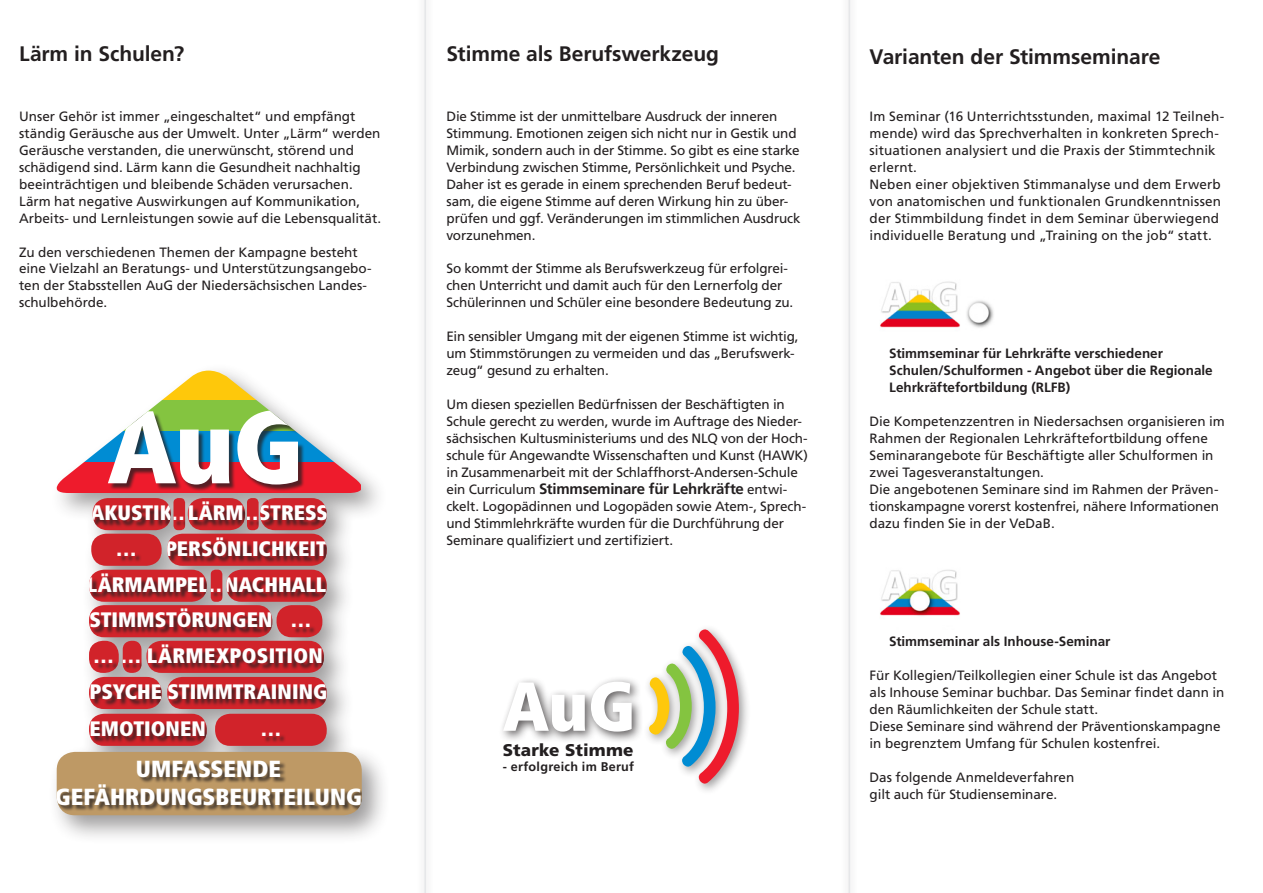
<style>
.page{position:relative;width:1263px;height:893px;background:#fff}
.page>*{position:absolute;margin:0;border:0;box-sizing:border-box;transform-origin:0 0}
.t1{font:900 condensed 103.05px "Frutiger";color:#fff}
.t2{font:900 condensed 69.15px "Frutiger";color:#fff}
.t3{font:900 condensed 23.25px/27.9px "Frutiger";letter-spacing:.005em;color:#fff;text-align:center}
.t4{font:900 condensed 21px/36.8px "Frutiger";color:#fff}
.t5{font:700 21px "Frutiger";letter-spacing:-.005em;color:#231f20}
.t6{font:900 16.95px "Frutiger";letter-spacing:.01em;color:#231f20}
.t7{font:700 15px "Frutiger";letter-spacing:-.015em;color:#231f20}
.t8{font:13.5px/17px "Frutiger";letter-spacing:-.005em;color:#231f20}
.t9{font:700 13.5px "Frutiger";color:#231f20}
.t10{font:700 12.6px "Frutiger";letter-spacing:.02em;color:#231f20}
.s1{font-weight:400;font-size:13.5px}
</style>
<div class="page">
<img style="left:880px;top:281px;width:114px;height:47px">
<img style="left:880px;top:570px;width:80px;height:46px">
<div style="left:49px;top:363px;width:342px;height:481px;background:#231f20;opacity:.45"></div>
<div style="left:93px;top:498px;width:78px;height:32px;background:#d1232a;border-radius:15px"></div>
<div style="left:93px;top:506px;width:78px;height:22px;background:#231f20;opacity:.75"></div>
<div style="left:260px;top:498px;width:67px;height:32px;background:#d1232a;border-radius:15px"></div>
<div style="left:261px;top:506px;width:66px;height:22px;background:#231f20;opacity:.75"></div>
<div style="left:89px;top:570px;width:118px;height:32px;background:#d1232a;border-radius:15px"></div>
<div style="left:89px;top:574px;width:118px;height:25px;background:#231f20;opacity:.75"></div>
<div style="left:277px;top:605px;width:45px;height:32px;background:#d1232a;border-radius:15px"></div>
<div style="left:293px;top:625px;width:24px;height:10px;background:#231f20;opacity:.75"></div>
<div style="left:215px;top:714px;width:112px;height:32px;background:#d1232a;border-radius:15px"></div>
<div style="left:263px;top:734px;width:24px;height:9px;background:#231f20;opacity:.75"></div>
<div style="left:123px;top:641px;width:18px;height:32px;background:#d1232a;border-radius:9px"></div>
<div style="left:123px;top:661px;width:18px;height:9px;background:#231f20;opacity:.75"></div>
<div style="left:89px;top:641px;width:30px;height:32px;background:#d1232a;border-radius:14px"></div>
<div style="left:96px;top:661px;width:23px;height:9px;background:#231f20;opacity:.75"></div>
<div style="left:211px;top:570px;width:11px;height:32px;background:#d1232a;border-radius:5px"></div>
<div style="left:211px;top:589px;width:11px;height:10px;background:#231f20;opacity:.75"></div>
<div style="left:173px;top:498px;width:12px;height:32px;background:#d1232a;border-radius:5px"></div>
<div style="left:174px;top:518px;width:11px;height:10px;background:#231f20;opacity:.75"></div>
<div style="left:247px;top:498px;width:12px;height:32px;background:#d1232a;border-radius:5px"></div>
<div style="left:248px;top:518px;width:11px;height:10px;background:#231f20;opacity:.75"></div>
<div style="left:226px;top:570px;width:101px;height:32px;background:#d1232a;border-radius:15px"></div>
<div style="left:226px;top:578px;width:101px;height:21px;background:#231f20;opacity:.75"></div>
<div style="left:167px;top:534px;width:160px;height:32px;background:#d1232a;border-radius:15px"></div>
<div style="left:167px;top:538px;width:160px;height:25px;background:#231f20;opacity:.75"></div>
<div style="left:89px;top:605px;width:183px;height:32px;background:#d1232a;border-radius:15px"></div>
<div style="left:91px;top:610px;width:181px;height:25px;background:#231f20;opacity:.75"></div>
<div style="left:188px;top:498px;width:57px;height:32px;background:#d1232a;border-radius:15px"></div>
<div style="left:190px;top:503px;width:55px;height:25px;background:#231f20;opacity:.75"></div>
<div style="left:89px;top:677px;width:73px;height:32px;background:#d1232a;border-radius:15px"></div>
<div style="left:92px;top:685px;width:70px;height:22px;background:#231f20;opacity:.75"></div>
<div style="left:89px;top:714px;width:118px;height:32px;background:#d1232a;border-radius:15px"></div>
<div style="left:92px;top:722px;width:115px;height:21px;background:#231f20;opacity:.75"></div>
<div style="left:146px;top:641px;width:178px;height:32px;background:#d1232a;border-radius:15px"></div>
<div style="left:149px;top:645px;width:175px;height:25px;background:#231f20;opacity:.75"></div>
<div style="left:167px;top:677px;width:160px;height:32px;background:#d1232a;border-radius:15px"></div>
<div style="left:170px;top:685px;width:157px;height:22px;background:#231f20;opacity:.75"></div>
<div style="left:57px;top:752px;width:305px;height:63px;background:#be9965;border-radius:18px"></div>
<div style="left:57px;top:761px;width:305px;height:51px;background:#231f20;opacity:.75"></div>
<svg style="left:54px;top:431px;width:307px;height:31px"></svg>
<svg style="left:54px;top:400px;width:307px;height:31px"></svg>
<svg style="left:54px;top:371px;width:307px;height:29px"></svg>
<svg style="left:54px;top:462px;width:307px;height:31px;background:#ef4452"></svg>
<div style="left:109px;top:411px;width:196px;height:81px;background:#231f20;opacity:.75"></div>
<div style="left:91px;top:534px;width:71px;height:32px;background:#d1232a;border-radius:15px"></div>
<div style="left:119px;top:553px;width:23px;height:10px;background:#231f20;opacity:.75"></div>
<div style="left:498px;top:675px;width:145px;height:69px;background:#231f20;opacity:.75"></div>
<div style="left:644px;top:623px;width:107px;height:172px;background:#231f20;opacity:.45"></div>
<svg style="left:649px;top:629px;width:90px;height:155px"></svg>
<div style="left:840px;top:0;width:18px;height:893px;background:#f9f9f9"></div>
<hr style="left:848px;top:0;width:2px;height:893px;background:#e6e7e9">
<div style="left:416px;top:0;width:18px;height:893px;background:#f9f9f9"></div>
<hr style="left:424px;top:0;width:2px;height:893px;background:#e6e7e9">
<p class="t5" style="left:19px;top:42px;width:167px">Lärm in Schulen?</p>
<p class="t8" style="left:19px;top:108px;width:363px">Unser Gehör ist immer „eingeschaltet“ und empfängt ständig Geräusche aus der Umwelt. Unter „Lärm“ werden Geräusche verstanden, die unerwünscht, störend und schädigend sind. Lärm kann die Gesundheit nachhaltig beeinträchtigen und bleibende Schäden verursachen.<br>Lärm hat negative Auswirkungen auf Kommunikation, Arbeits- und Lernleistungen sowie auf die Lebensqualität.</p>
<p class="t8" style="left:19px;top:243px;width:354px">Zu den verschiedenen Themen der Kampagne besteht eine Vielzahl an Beratungs- und Unterstützungsangebo&shy;ten der Stabsstellen AuG der Niedersächsischen Landes&shy;schulbehörde.</p>
<p class="t1" style="left:108px;top:384px;width:198px">AuG</p>
<p class="t4" style="left:188px;top:494px;width:79px">LÄRM…</p>
<p class="t4" style="left:90px;top:494px;width:103px">AKUSTIK…</p>
<p class="t4" style="left:259px;top:494px;width:71px">STRESS</p>
<p class="t4" style="left:116px;top:530px;width:22px">…</p>
<p class="t4" style="left:165px;top:530px;width:163px">PERSÖNLICHKEIT</p>
<p class="t4" style="left:87px;top:566px;width:144px">LÄRMAMPEL…</p>
<p class="t4" style="left:224px;top:566px;width:104px">NACHHALL</p>
<p class="t4" style="left:89px;top:602px;width:185px">STIMMSTÖRUNGEN</p>
<p class="t4" style="left:290px;top:602px;width:22px">…</p>
<p class="t4" style="left:93px;top:637px;width:231px">… … LÄRMEXPOSITION</p>
<p class="t4" style="left:89px;top:673px;width:239px">PSYCHE STIMMTRAINING<br>EMOTIONEN</p>
<p class="t3" style="left:55px;top:754px;width:309px">UMFASSENDE<br>GEFÄHRDUNGSBEURTEILUNG</p>
<p class="t4" style="left:260px;top:710px;width:22px">…</p>
<p class="t5" style="left:446px;top:41px;width:274px">Stimme als Berufswerkzeug</p>
<p class="t8" style="left:446px;top:108px;width:356px">Die Stimme ist der unmittelbare Ausdruck der inneren Stimmung. Emotionen zeigen sich nicht nur in Gestik und Mimik, sondern auch in der Stimme. So gibt es eine starke Verbindung zwischen Stimme, Persönlichkeit und Psyche.<br>Daher ist es gerade in einem sprechenden Beruf bedeut&shy;sam, die eigene Stimme auf deren Wirkung hin zu über&shy;prüfen und ggf. Veränderungen im stimmlichen Ausdruck vorzunehmen.</p>
<p class="t8" style="left:446px;top:260px;width:348px">So kommt der Stimme als Berufswerkzeug für erfolgrei&shy;chen Unterricht und damit auch für den Lernerfolg der<br>Schülerinnen und Schüler eine besondere Bedeutung zu.</p>
<p class="t8" style="left:446px;top:328px;width:354px">Ein sensibler Umgang mit der eigenen Stimme ist wichtig, um Stimmstörungen zu vermeiden und das „Berufswerk&shy;zeug“ gesund zu erhalten.</p>
<p class="t8" style="left:446px;top:396px;width:363px">Um diesen speziellen Bedürfnissen der Beschäftigten in Schule gerecht zu werden, wurde im Auftrage des Nieder&shy;sächsischen Kultusministeriums und des NLQ von der Hoch&shy;schule für Angewandte Wissenschaften und Kunst (HAWK) in Zusammenarbeit mit der Schlaffhorst-Andersen-Schule</p>
<p class="t7" style="left:446px;top:480px;width:342px"><span class="s1">ein Curriculum</span> Stimmseminare für Lehrkräfte <span class="s1">entwi-</span></p>
<p class="t8" style="left:446px;top:497px;width:361px">ckelt. Logopädinnen und Logopäden sowie Atem-, Sprech&shy;und Stimmlehrkräfte wurden für die Durchführung der<br>Seminare qualifiziert und zertifiziert.</p>
<p class="t2" style="left:503px;top:664px;width:134px">AuG</p>
<p class="t6" style="left:503px;top:740px;width:132px">Starke Stimme</p>
<p class="t10" style="left:503px;top:759px;width:133px">- erfolgreich im Beruf</p>
<p class="t5" style="left:870px;top:45px;width:292px">Varianten der Stimmseminare</p>
<p class="t8" style="left:870px;top:108px;width:356px">Im Seminar (16 Unterrichtsstunden, maximal 12 Teilneh&shy;mende) wird das Sprechverhalten in konkreten Sprech&shy;situationen analysiert und die Praxis der Stimmtechnik erlernt.</p>
<p class="t8" style="left:870px;top:175px;width:353px">Neben einer objektiven Stimmanalyse und dem Erwerb von anatomischen und funktionalen Grundkenntnissen der Stimmbildung findet in dem Seminar überwiegend individuelle Beratung und „Training on the job“ statt.</p>
<p class="t9" style="left:889px;top:346px;width:275px">Stimmseminar für Lehrkräfte verschiedener</p>
<p class="t9" style="left:889px;top:363px;width:325px">Schulen/Schulformen - Angebot über die Regionale</p>
<p class="t9" style="left:889px;top:379px;width:183px">Lehrkräftefortbildung (RLFB)</p>
<p class="t8" style="left:870px;top:413px;width:357px">Die Kompetenzzentren in Niedersachsen organisieren im Rahmen der Regionalen Lehrkräftefortbildung offene Seminarangebote für Beschäftigte aller Schulformen in zwei Tagesveranstaltungen.</p>
<p class="t8" style="left:870px;top:481px;width:351px;text-align:justify">Die angebotenen Seminare sind im Rahmen der Präven&shy;tionskampagne vorerst kostenfrei, nähere Informationen dazu finden Sie in der VeDaB.</p>
<p class="t9" style="left:889px;top:634px;width:223px">Stimmseminar als Inhouse-Seminar</p>
<p class="t8" style="left:870px;top:667px;width:356px">Für Kollegien/Teilkollegien einer Schule ist das Angebot als Inhouse‐Seminar buchbar. Das Seminar findet dann in den Räumlichkeiten der Schule statt.</p>
<p class="t8" style="left:870px;top:718px;width:353px">Diese Seminare sind während der Präventionskampagne in begrenztem Umfang für Schulen kostenfrei.</p>
<p class="t8" style="left:870px;top:769px;width:206px">Das folgende Anmeldeverfahren</p>
<p class="t8" style="left:870px;top:786px;width:189px">gilt auch für Studienseminare.</p>
</div>
